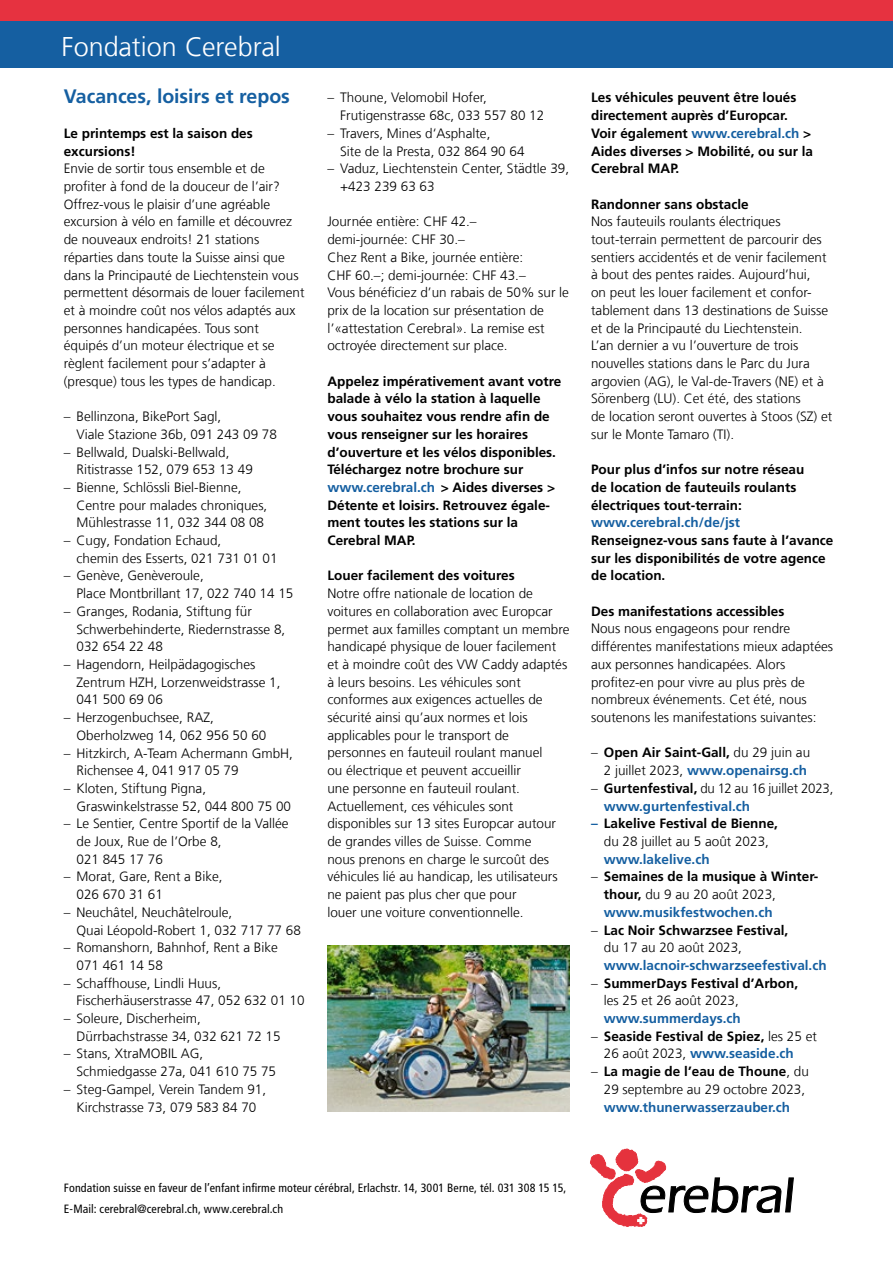
<style>
.page{position:relative;width:893px;height:1263px;background:#fff}
.page>*{position:absolute;margin:0;border:0;box-sizing:border-box;transform-origin:0 0}
.t1{font:300 27px "Frutiger LT Com";letter-spacing:-.005em;color:#fff}
.t2{font:700 19.5px "Frutiger LT Com";letter-spacing:-.005em;color:#155fa1}
.t3{font:300 13.5px/17.7px "Frutiger LT Com";color:#000}
.t4{font:700 13.5px/17.7px "Frutiger LT Com";color:#000}
.t5{font:700 13.5px "Frutiger LT Com";color:#155fa1}
.t6{font:condensed 12px/21px "Frutiger LT Pro";letter-spacing:.01em;color:#000}
.s1{color:#155fa1}
.s2{font-weight:700}
.s3{font-weight:700;color:#155fa1}
.s4{font-weight:300}
</style>
<div class="page">
<div style="left:0;top:0;width:893px;height:21px;background:#e63240"></div>
<div style="left:0;top:21px;width:893px;height:47px;background:#155fa1"></div>
<svg style="left:590px;top:1149px;width:204px;height:78px"></svg>
<img style="left:327px;top:945px;width:243px;height:167px">
<h1 class="t1" style="left:62px;top:31px;width:221px">Fondation Cerebral</h1>
<h2 class="t2" style="left:64px;top:84px;width:228px">Vacances, loisirs et repos</h2>
<p class="t4" style="left:64px;top:125px;width:191px">Le printemps est la saison des excursions!</p>
<p class="t3" style="left:64px;top:160px;width:242px">Envie de sortir tous ensemble et de profiter à fond de la douceur de l’air?<br>Offrez-vous le plaisir d’une agréable excursion à vélo en famille et découvrez de nouveaux endroits! 21 stations réparties dans toute la Suisse ainsi que dans la Principauté de Liechtenstein vous permettent désormais de louer facilement et à moindre coût nos vélos adaptés aux personnes handicapées. Tous sont équipés d’un moteur électrique et se règlent facilement pour s’adapter à (presque) tous les types de handicap.</p>
<p class="t3" style="left:77px;top:408px;width:202px;text-indent:-13px">– Bellinzona, BikePort Sagl,<br>Viale Stazione 36b, 091 243 09 78</p>
<p class="t3" style="left:77px;top:443px;width:178px;text-indent:-13px">– Bellwald, Dualski-Bellwald,<br>Ritistrasse 152, 079 653 13 49</p>
<p class="t3" style="left:77px;top:479px;width:192px;text-indent:-13px">– Bienne, Schlössli Biel-Bienne,<br>Centre pour malades chroniques,<br>Mühlestrasse 11, 032 344 08 08</p>
<p class="t3" style="left:77px;top:532px;width:203px;text-indent:-13px">– Cugy, Fondation Echaud,<br>chemin des Esserts, 021 731 01 01</p>
<p class="t3" style="left:77px;top:567px;width:218px;text-indent:-13px">– Genève, Genèveroule,<br>Place Montbrillant 17, 022 740 14 15</p>
<p class="t3" style="left:77px;top:602px;width:210px;text-indent:-13px">– Granges, Rodania, Stiftung für<br>Schwerbehinderte, Riedernstrasse 8,<br>032 654 22 48</p>
<p class="t3" style="left:77px;top:655px;width:206px;text-indent:-13px">– Hagendorn, Heilpädagogisches<br>Zentrum HZH, Lorzenweidstrasse 1,<br>041 500 69 06</p>
<p class="t3" style="left:77px;top:709px;width:191px;text-indent:-13px">– Herzogenbuchsee, RAZ,<br>Oberholzweg 14, 062 956 50 60</p>
<p class="t3" style="left:77px;top:744px;width:218px;text-indent:-13px">– Hitzkirch, A-Team Achermann GmbH,<br>Richensee 4, 041 917 05 79</p>
<p class="t3" style="left:77px;top:779px;width:216px;text-indent:-13px">– Kloten, Stiftung Pigna,<br>Graswinkelstrasse 52, 044 800 75 00</p>
<p class="t3" style="left:77px;top:815px;width:214px;text-indent:-13px">– Le Sentier, Centre Sportif de la Vallée de Joux, Rue de l’Orbe 8,<br>021 845 17 76</p>
<p class="t3" style="left:77px;top:868px;width:148px;text-indent:-13px">– Morat, Gare, Rent a Bike,<br>026 670 31 61</p>
<p class="t3" style="left:77px;top:903px;width:226px;text-indent:-13px">– Neuchâtel, Neuchâtelroule,<br>Quai Léopold-Robert 1, 032 717 77 68</p>
<p class="t3" style="left:77px;top:939px;width:203px;text-indent:-13px">– Romanshorn, Bahnhof, Rent a Bike<br>071 461 14 58</p>
<p class="t3" style="left:77px;top:974px;width:230px;text-indent:-13px">– Schaffhouse, Lindli Huus,<br>Fischerhäuserstrasse 47, 052 632 01 10</p>
<p class="t3" style="left:77px;top:1009px;width:206px;text-indent:-13px">– Soleure, Discherheim,<br>Dürrbachstrasse 34, 032 621 72 15</p>
<p class="t3" style="left:77px;top:1045px;width:201px;text-indent:-13px">– Stans, XtraMOBIL AG,<br>Schmiedgasse 27a, 041 610 75 75</p>
<p class="t3" style="left:64px;top:1080px;width:204px;text-align:center">– Steg-Gampel, Verein Tandem 91,<br>Kirchstrasse 73, 079 583 84 70</p>
<p class="t3" style="left:340px;top:89px;width:206px;text-indent:-13px">– Thoune, Velomobil Hofer,<br>Frutigenstrasse 68c, 033 557 80 12</p>
<p class="t3" style="left:340px;top:124px;width:186px;text-indent:-13px">– Travers, Mines d‘Asphalte,<br>Site de la Presta, 032 864 90 64</p>
<p class="t3" style="left:340px;top:160px;width:231px;text-indent:-13px">– Vaduz, Liechtenstein Center, Städtle 39, +423 239 63 63</p>
<p class="t3" style="left:327px;top:213px;width:243px">Journée entière: CHF 42.–<br>demi-journée: CHF 30.–<br>Chez Rent a Bike, journée entière:<br>CHF 60.–; demi-journée: CHF 43.–<br>Vous bénéficiez d’un rabais de 50% sur le prix de la location sur présentation de l’«attestation Cerebral». La remise est octroyée directement sur place.</p>
<p class="t4" style="left:327px;top:372px;width:235px">Appelez impérativement avant votre balade à vélo la station à laquelle vous souhaitez vous rendre afin de vous renseigner sur les horaires d’ouverture et les vélos disponibles.<br>Téléchargez notre brochure sur <span class="s1">www.cerebral.ch</span> &gt; Aides diverses &gt;<br>Détente et loisirs. Retrouvez égale&shy;ment toutes les stations sur la<br>Cerebral MAP.</p>
<p class="t4" style="left:327px;top:567px;width:189px">Louer facilement des voitures</p>
<p class="t3" style="left:327px;top:585px;width:243px">Notre offre nationale de location de voitures en collaboration avec Europcar permet aux familles comptant un membre handicapé physique de louer facilement et à moindre coût des VW Caddy adaptés à leurs besoins. Les véhicules sont conformes aux exigences actuelles de sécurité ainsi qu’aux normes et lois applicables pour le transport de personnes en fauteuil roulant manuel<br>ou électrique et peuvent accueillir<br>une personne en fauteuil roulant.<br>Actuellement, ces véhicules sont disponibles sur 13 sites Europcar autour de grandes villes de Suisse. Comme<br>nous prenons en charge le surcoût des véhicules lié au handicap, les utilisateurs ne paient pas plus cher que pour<br>louer une voiture conventionnelle.</p>
<p class="t4" style="left:591px;top:89px;width:223px">Les véhicules peuvent être loués directement auprès d’Europcar.<br>Voir également <span class="s1">www.cerebral.ch</span> &gt;<br>Aides diverses &gt; Mobilité, ou sur la<br>Cerebral MAP.</p>
<p class="t4" style="left:591px;top:195px;width:159px">Randonner sans obstacle</p>
<p class="t3" style="left:591px;top:213px;width:243px">Nos fauteuils roulants électriques tout-terrain permettent de parcourir des sentiers accidentés et de venir facilement à bout des pentes raides. Aujourd’hui,<br>on peut les louer facilement et confor&shy;tablement dans 13 destinations de Suisse et de la Principauté du Liechtenstein.<br>L’an dernier a vu l’ouverture de trois nouvelles stations dans le Parc du Jura argovien (AG), le Val-de-Travers (NE) et à Sörenberg (LU). Cet été, des stations<br>de location seront ouvertes à Stoos (SZ) et sur le Monte Tamaro (TI).</p>
<p class="t4" style="left:591px;top:461px;width:215px">Pour plus d’infos sur notre réseau de location de fauteuils roulants électriques tout-terrain:</p>
<p class="t5" style="left:591px;top:515px;width:151px">www.cerebral.ch/de/jst</p>
<p class="t4" style="left:591px;top:531px;width:244px">Renseignez-vous sans faute à l’avance sur les disponibilités de votre agence de location.</p>
<p class="t4" style="left:591px;top:602px;width:195px">Des manifestations accessibles</p>
<p class="t3" style="left:591px;top:620px;width:244px">Nous nous engageons pour rendre différentes manifestations mieux adaptées aux personnes handicapées. Alors profitez-en pour vivre au plus près de nombreux événements. Cet été, nous soutenons les manifestations suivantes:</p>
<p class="t3" style="left:591px;top:744px;width:221px;text-align:right">– <span class="s2">Open Air Saint-Gall,</span> du 29 juin au<br>2 juillet 2023, <span class="s3">www.openairsg.ch</span></p>
<p class="t3" style="left:604px;top:779px;width:231px;text-indent:-13px">– <span class="s2">Gurtenfestival,</span> du 12 au 16 juillet 2023, <span class="s3">www.gurtenfestival.ch</span></p>
<p class="t4" style="left:591px;top:815px;width:188px;text-align:center"><span class="s1">–</span> Lakelive Festival de Bienne, <span class="s4">du 28 juillet au 5 août 2023,</span></p>
<p class="t5" style="left:604px;top:851px;width:107px">www.lakelive.ch</p>
<p class="t4" style="left:604px;top:868px;width:216px;text-indent:-13px"><span class="s4">–</span> Semaines de la musique à Winter&shy;thour, <span class="s4">du 9 au 20 août 2023, </span><span class="s1">www.musikfestwochen.ch</span></p>
<p class="t4" style="left:604px;top:921px;width:186px;text-indent:-13px"><span class="s4">–</span> Lac Noir Schwarzsee Festival, <span class="s4">du 17 au 20 août 2023,</span></p>
<p class="t5" style="left:604px;top:957px;width:224px">www.lacnoir-schwarzseefestival.ch</p>
<p class="t4" style="left:604px;top:974px;width:196px;text-indent:-13px"><span class="s4">–</span> SummerDays Festival d’Arbon, <span class="s4">les 25 et 26 août 2023,</span></p>
<p class="t5" style="left:604px;top:1010px;width:139px">www.summerdays.ch</p>
<p class="t4" style="left:604px;top:1027px;width:215px;text-indent:-13px"><span class="s4">–</span> Seaside Festival de Spiez, <span class="s4">les 25 et<br>26 août 2023,</span> <span class="s1">www.seaside.ch</span></p>
<p class="t3" style="left:591px;top:1063px;width:219px;text-align:right">– <span class="s2">La magie de l’eau de Thoune</span>, du<br>29 septembre au 29 octobre 2023,</p>
<p class="t5" style="left:604px;top:1099px;width:188px">www.thunerwasserzauber.ch</p>
<p class="t6" style="left:64px;top:1177px;width:504px">Fondation suisse en faveur de l’enfant infirme moteur cérébral, Erlachstr. 14, 3001 Berne, tél. 031 308 15 15,<br>E-Mail: cerebral@cerebral.ch, www.cerebral.ch</p>
</div>
